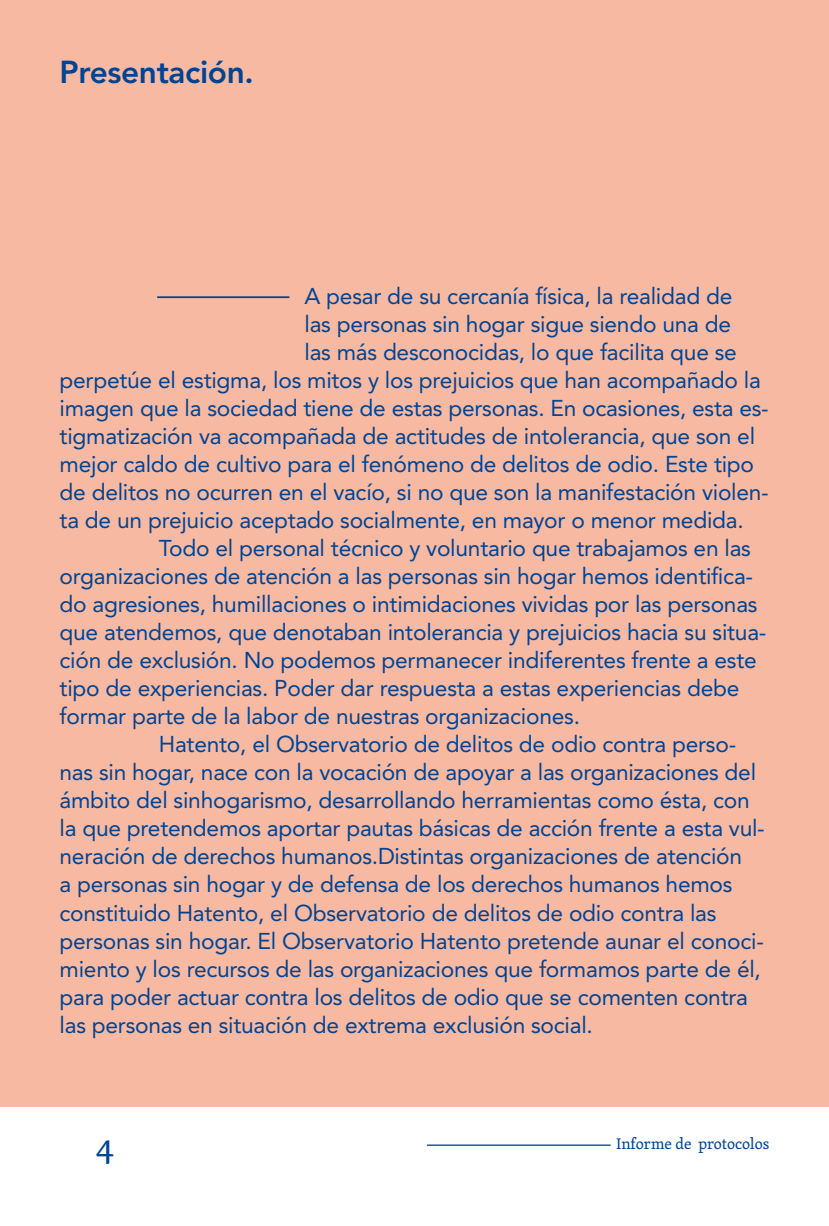
<style>
.page{position:relative;width:829px;height:1226px;background:#fff}
.page>*{position:absolute;margin:0;border:0;box-sizing:border-box;transform-origin:0 0}
.t1{font:35px "Skolar";color:#004494}
.t2{font:800 31.5px "Avenir LT Std";letter-spacing:-.01em;color:#004494}
.t3{font:22.75px "Avenir LT Std";letter-spacing:-.01em;color:#004494}
.t4{font:15.75px "Skolar";color:#004494}
</style>
<div class="page">
<div style="left:0;top:0;width:828px;height:1106px;background:#f7b9a1"></div>
<hr style="left:157px;top:296px;width:132px;height:2px;background:#004494">
<hr style="left:427px;top:1144px;width:183px;height:1px;background:#004494">
<h2 class="t2" style="left:60px;top:54px;width:196px">Presentación.</h2>
<p class="t3" style="left:304px;top:283px;width:429px">A pesar de su cercanía física, la realidad de</p>
<p class="t3" style="left:304px;top:311px;width:428px">las personas sin hogar sigue siendo una de</p>
<p class="t3" style="left:304px;top:339px;width:434px">las más desconocidas, lo que facilita que se</p>
<p class="t3" style="left:60px;top:367px;width:702px">perpetúe el estigma, los mitos y los prejuicios que han acompañado la</p>
<p class="t3" style="left:60px;top:395px;width:710px">imagen que la sociedad tiene de estas personas. En ocasiones, esta es-</p>
<p class="t3" style="left:60px;top:423px;width:697px">tigmatización va acompañada de actitudes de intolerancia, que son el</p>
<p class="t3" style="left:60px;top:451px;width:696px">mejor caldo de cultivo para el fenómeno de delitos de odio. Este tipo</p>
<p class="t3" style="left:60px;top:479px;width:710px">de delitos no ocurren en el vacío, si no que son la manifestación violen-</p>
<p class="t3" style="left:60px;top:507px;width:685px">ta de un prejuicio aceptado socialmente, en mayor o menor medida.</p>
<p class="t3" style="left:159px;top:535px;width:593px">Todo el personal técnico y voluntario que trabajamos en las</p>
<p class="t3" style="left:60px;top:563px;width:695px">organizaciones de atención a las personas sin hogar hemos identifica-</p>
<p class="t3" style="left:60px;top:591px;width:699px">do agresiones, humillaciones o intimidaciones vividas por las personas</p>
<p class="t3" style="left:60px;top:619px;width:708px">que atendemos, que denotaban intolerancia y prejuicios hacia su situa-</p>
<p class="t3" style="left:60px;top:647px;width:698px">ción de exclusión. No podemos permanecer indiferentes frente a este</p>
<p class="t3" style="left:60px;top:675px;width:681px">tipo de experiencias. Poder dar respuesta a estas experiencias debe</p>
<p class="t3" style="left:60px;top:703px;width:522px">formar parte de la labor de nuestras organizaciones.</p>
<p class="t3" style="left:159px;top:731px;width:579px">Hatento, el Observatorio de delitos de odio contra perso-</p>
<p class="t3" style="left:60px;top:759px;width:698px">nas sin hogar, nace con la vocación de apoyar a las organizaciones del</p>
<p class="t3" style="left:60px;top:787px;width:691px">ámbito del sinhogarismo, desarrollando herramientas como ésta, con</p>
<p class="t3" style="left:60px;top:815px;width:706px">la que pretendemos aportar pautas básicas de acción frente a esta vul-</p>
<p class="t3" style="left:60px;top:843px;width:684px">neración de derechos humanos.Distintas organizaciones de atención</p>
<p class="t3" style="left:60px;top:871px;width:674px">a personas sin hogar y de defensa de los derechos humanos hemos</p>
<p class="t3" style="left:60px;top:899px;width:658px">constituido Hatento, el Observatorio de delitos de odio contra las</p>
<p class="t3" style="left:60px;top:927px;width:705px">personas sin hogar. El Observatorio Hatento pretende aunar el conoci-</p>
<p class="t3" style="left:60px;top:955px;width:702px">miento y los recursos de las organizaciones que formamos parte de él,</p>
<p class="t3" style="left:60px;top:983px;width:689px">para poder actuar contra los delitos de odio que se comenten contra</p>
<p class="t3" style="left:60px;top:1011px;width:535px">las personas en situación de extrema exclusión social.</p>
<h1 class="t1" style="left:96px;top:1117px;width:20px">4</h1>
<p class="t4" style="left:616px;top:1131px;width:155px">Informe de protocolos</p>
</div>
